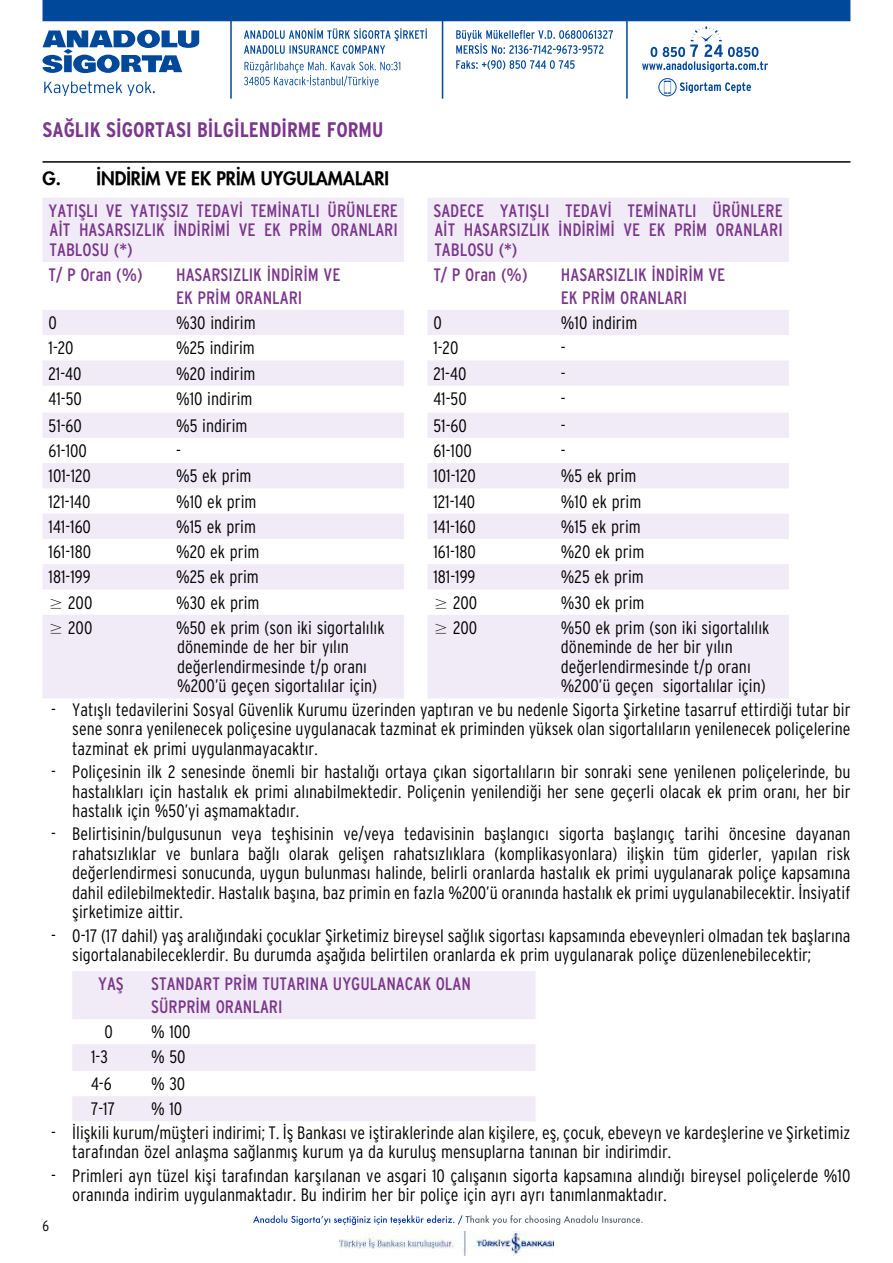
<style>
.page{position:relative;width:893px;height:1263px;background:#fff}
.page>*{position:absolute;margin:0;border:0;box-sizing:border-box;transform-origin:0 0}
.t1{font:700 condensed 21px "Interstate";color:#7a378b}
.t2{font:300 condensed 18px/19.5px "Interstate";color:#000}
.t3{font:condensed 18px/19.5px "Interstate";color:#7a378b}
.t4{font:800 18px "Futura";color:#000}
.t5{font:300 condensed 15px "Interstate";color:#000}
</style>
<div class="page">
<hr style="left:43px;top:161px;width:807px;height:2px;background:#000">
<div style="left:43px;top:0;width:807px;height:21px;background:#00489a"></div>
<hr style="left:230px;top:12px;width:2px;height:87px;background:#00489a">
<svg style="left:244px;top:61px;width:156px;height:26px"></svg>
<svg style="left:244px;top:28px;width:183px;height:26px"></svg>
<svg style="left:456px;top:60px;width:119px;height:10px"></svg>
<svg style="left:456px;top:30px;width:157px;height:24px"></svg>
<hr style="left:442px;top:15px;width:1px;height:84px;background:#00489a">
<hr style="left:626px;top:15px;width:2px;height:84px;background:#00489a">
<svg style="left:43px;top:30px;width:156px;height:43px"></svg>
<svg style="left:44px;top:81px;width:111px;height:15px"></svg>
<svg style="left:680px;top:82px;width:71px;height:11px"></svg>
<svg style="left:642px;top:26px;width:126px;height:46px"></svg>
<svg style="left:664px;top:81px;width:7px;height:13px"></svg>
<div style="left:659px;top:78px;width:17px;height:18px;border:1px solid #00489a;border-radius:50%"></div>
<svg style="left:253px;top:1215px;width:389px;height:10px"></svg>
<img style="left:339px;top:1231px;width:215px;height:25px">
<svg style="left:43px;top:198px;width:746px;height:500px;fill:#f0ebf6"></svg>
<svg style="left:404px;top:198px;width:23px;height:500px"></svg>
<svg style="left:72px;top:971px;width:464px;height:150px;fill:#f0ebf6"></svg>
<p class="t1" style="left:43px;top:118px;width:342px">SAĞLIK SİGORTASI BİLGİLENDİRME FORMU</p>
<p class="t4" style="left:43px;top:167px;width:348px">G. İNDİRİM VE EK PRİM UYGULAMALARI</p>
<p class="t3" style="left:49px;top:201px;width:351px;text-align:justify">YATIŞLI VE YATIŞSIZ TEDAVİ TEMİNATLI ÜRÜNLERE AİT HASARSIZLIK İNDİRİMİ VE EK PRİM ORANLARI TABLOSU (*)</p>
<p class="t3" style="left:433px;top:201px;width:351px;text-align:justify">SADECE YATIŞLI TEDAVİ TEMİNATLI ÜRÜNLERE AİT HASARSIZLIK İNDİRİMİ VE EK PRİM ORANLARI TABLOSU (*)</p>
<p class="t3" style="left:49px;top:265px;width:96px">T/ P Oran (%)</p>
<p class="t3" style="left:176px;top:263px;width:166px;line-height:23px">HASARSIZLIK İNDİRİM VE<br>EK PRİM ORANLARI</p>
<p class="t3" style="left:433px;top:265px;width:96px">T/ P Oran (%)</p>
<p class="t3" style="left:561px;top:263px;width:166px;line-height:23px">HASARSIZLIK İNDİRİM VE<br>EK PRİM ORANLARI</p>
<p class="t2" style="left:49px;top:313px;width:10px">0</p>
<p class="t2" style="left:176px;top:313px;width:81px">%30 indirim</p>
<p class="t2" style="left:433px;top:313px;width:10px">0</p>
<p class="t2" style="left:561px;top:313px;width:78px">%10 indirim</p>
<p class="t2" style="left:49px;top:338px;width:27px">1-20</p>
<p class="t2" style="left:176px;top:338px;width:80px">%25 indirim</p>
<p class="t2" style="left:433px;top:338px;width:27px">1-20</p>
<p class="t2" style="left:561px;top:338px;width:6px">-</p>
<p class="t2" style="left:49px;top:363px;width:35px">21-40</p>
<p class="t2" style="left:176px;top:363px;width:81px">%20 indirim</p>
<p class="t2" style="left:433px;top:363px;width:35px">21-40</p>
<p class="t2" style="left:561px;top:363px;width:6px">-</p>
<p class="t2" style="left:49px;top:389px;width:35px">41-50</p>
<p class="t2" style="left:176px;top:389px;width:78px">%10 indirim</p>
<p class="t2" style="left:433px;top:389px;width:35px">41-50</p>
<p class="t2" style="left:561px;top:389px;width:6px">-</p>
<p class="t2" style="left:49px;top:415px;width:35px">51-60</p>
<p class="t2" style="left:176px;top:415px;width:73px">%5 indirim</p>
<p class="t2" style="left:433px;top:415px;width:35px">51-60</p>
<p class="t2" style="left:561px;top:415px;width:6px">-</p>
<p class="t2" style="left:49px;top:441px;width:40px">61-100</p>
<p class="t2" style="left:176px;top:441px;width:6px">-</p>
<p class="t2" style="left:433px;top:441px;width:40px">61-100</p>
<p class="t2" style="left:561px;top:441px;width:6px">-</p>
<p class="t2" style="left:49px;top:466px;width:44px">101-120</p>
<p class="t2" style="left:176px;top:466px;width:77px">%5 ek prim</p>
<p class="t2" style="left:433px;top:466px;width:44px">101-120</p>
<p class="t2" style="left:561px;top:466px;width:77px">%5 ek prim</p>
<p class="t2" style="left:49px;top:491px;width:44px">121-140</p>
<p class="t2" style="left:176px;top:491px;width:82px">%10 ek prim</p>
<p class="t2" style="left:433px;top:491px;width:44px">121-140</p>
<p class="t2" style="left:561px;top:491px;width:82px">%10 ek prim</p>
<p class="t2" style="left:49px;top:517px;width:44px">141-160</p>
<p class="t2" style="left:176px;top:517px;width:81px">%15 ek prim</p>
<p class="t2" style="left:433px;top:517px;width:44px">141-160</p>
<p class="t2" style="left:561px;top:517px;width:81px">%15 ek prim</p>
<p class="t2" style="left:49px;top:542px;width:44px">161-180</p>
<p class="t2" style="left:176px;top:542px;width:85px">%20 ek prim</p>
<p class="t2" style="left:433px;top:542px;width:44px">161-180</p>
<p class="t2" style="left:561px;top:542px;width:85px">%20 ek prim</p>
<p class="t2" style="left:49px;top:567px;width:44px">181-199</p>
<p class="t2" style="left:176px;top:567px;width:84px">%25 ek prim</p>
<p class="t2" style="left:433px;top:567px;width:44px">181-199</p>
<p class="t2" style="left:561px;top:567px;width:84px">%25 ek prim</p>
<p class="t2" style="left:49px;top:592px;width:45px">≥ 200</p>
<p class="t2" style="left:176px;top:592px;width:85px">%30 ek prim</p>
<p class="t2" style="left:433px;top:592px;width:45px">≥ 200</p>
<p class="t2" style="left:561px;top:592px;width:85px">%30 ek prim</p>
<p class="t2" style="left:49px;top:618px;width:45px">≥ 200</p>
<p class="t2" style="left:176px;top:618px;width:210px">%50 ek prim (son iki sigortalılık döneminde de her bir yılın değerlendirmesinde t/p oranı %200’ü geçen sigortalılar için)</p>
<p class="t2" style="left:433px;top:618px;width:45px">≥ 200</p>
<p class="t2" style="left:561px;top:618px;width:210px">%50 ek prim (son iki sigortalılık döneminde de her bir yılın değerlendirmesinde t/p oranı %200’ü geçen sigortalılar için)</p>
<p class="t2" style="left:72px;top:699px;width:780px;text-align:justify;text-indent:-21px">- Yatışlı tedavilerini Sosyal Güvenlik Kurumu üzerinden yaptıran ve bu nedenle Sigorta Şirketine tasarruf ettirdiği tutar bir sene sonra yenilenecek poliçesine uygulanacak tazminat ek priminden yüksek olan sigortalıların yenilenecek poliçelerine tazminat ek primi uygulanmayacaktır.</p>
<p class="t2" style="left:72px;top:762px;width:780px;text-align:justify;text-indent:-21px">- Poliçesinin ilk 2 senesinde önemli bir hastalığı ortaya çıkan sigortalıların bir sonraki sene yenilenen poliçelerinde, bu hastalıkları için hastalık ek primi alınabilmektedir. Poliçenin yenilendiği her sene geçerli olacak ek prim oranı, her bir hastalık için %50’yi aşmamaktadır.</p>
<p class="t2" style="left:72px;top:824px;width:780px;text-align:justify;text-indent:-21px">- Belirtisinin/bulgusunun veya teşhisinin ve/veya tedavisinin başlangıcı sigorta başlangıç tarihi öncesine dayanan rahatsızlıklar ve bunlara bağlı olarak gelişen rahatsızlıklara (komplikasyonlara) ilişkin tüm giderler, yapılan risk değerlendirmesi sonucunda, uygun bulunması halinde, belirli oranlarda hastalık ek primi uygulanarak poliçe kapsamına dahil edilebilmektedir. Hastalık başına, baz primin en fazla %200’ü oranında hastalık ek primi uygulanabilecektir. İnsiyatif şirketimize aittir.</p>
<p class="t2" style="left:72px;top:925px;width:780px;text-indent:-21px">- 0-17 (17 dahil) yaş aralığındaki çocuklar Şirketimiz bireysel sağlık sigortası kapsamında ebeveynleri olmadan tek başlarına sigortalanabileceklerdir. Bu durumda aşağıda belirtilen oranlarda ek prim uygulanarak poliçe düzenlenebilecektir;</p>
<p class="t3" style="left:98px;top:974px;width:27px">YAŞ</p>
<p class="t3" style="left:151px;top:973px;width:321px;line-height:23px">STANDART PRİM TUTARINA UYGULANACAK OLAN<br>SÜRPRİM ORANLARI</p>
<p class="t2" style="left:104px;top:1022px;width:10px">0</p>
<p class="t2" style="left:151px;top:1022px;width:41px">% 100</p>
<p class="t2" style="left:91px;top:1047px;width:18px">1-3</p>
<p class="t2" style="left:151px;top:1047px;width:36px">% 50</p>
<p class="t2" style="left:91px;top:1074px;width:22px">4-6</p>
<p class="t2" style="left:151px;top:1074px;width:36px">% 30</p>
<p class="t2" style="left:91px;top:1099px;width:25px">7-17</p>
<p class="t2" style="left:151px;top:1099px;width:33px">% 10</p>
<p class="t2" style="left:72px;top:1122px;width:780px;text-indent:-21px">- İlişkili kurum/müşteri indirimi; T. İş Bankası ve iştiraklerinde alan kişilere, eş, çocuk, ebeveyn ve kardeşlerine ve Şirketimiz tarafından özel anlaşma sağlanmış kurum ya da kuruluş mensuplarna tanınan bir indirimdir.</p>
<p class="t2" style="left:72px;top:1165px;width:780px;text-indent:-21px">- Primleri ayn tüzel kişi tarafından karşılanan ve asgari 10 çalışanın sigorta kapsamına alındığı bireysel poliçelerde %10 oranında indirim uygulanmaktadır. Bu indirim her bir poliçe için ayrı ayrı tanımlanmaktadır.</p>
<p class="t5" style="left:43px;top:1217px;width:8px">6</p>
</div>
